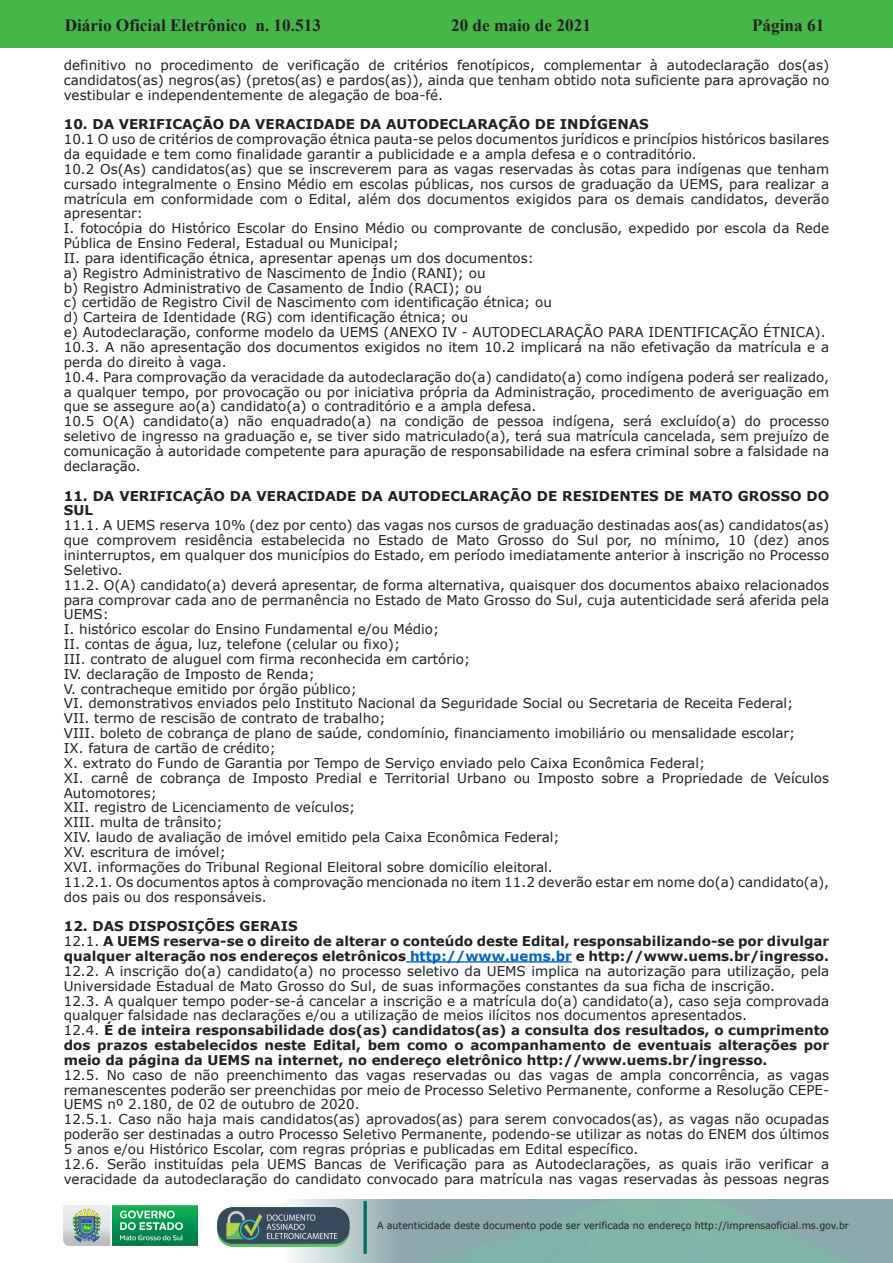
<style>
.page{position:relative;width:893px;height:1263px;background:#fff}
.page>*{position:absolute;margin:0;border:0;box-sizing:border-box;transform-origin:0 0}
.t1{font:700 17.25px "Times New Roman";color:#231f20}
.t2{font:13.5px/14.9px "Verdana";color:#231f20}
.t3{font:700 13.5px/14.9px "Verdana";color:#231f20}
.t4{font:9.9px "Verdana";color:#231f20;scale:.95 1}
.s1{font-weight:400}
.s2{color:#0563c1}
</style>
<div class="page">
<div style="left:0;top:0;width:893px;height:48px;background:#45b749"></div>
<img style="left:63px;top:1199px;width:830px;height:64px">
<img style="left:364px;top:1202px;width:2px;height:51px">
<img style="left:218px;top:1207px;width:132px;height:39px">
<img style="left:64px;top:1205px;width:134px;height:41px">
<hr style="left:406px;top:961px;width:166px;height:1px;background:#0563c1">
<p class="t1" style="left:65px;top:13px;width:258px">Diário Oficial Eletrônico n. 10.513</p>
<p class="t1" style="left:451px;top:13px;width:141px">20 de maio de 2021</p>
<p class="t1" style="left:752px;top:13px;width:74px">Página 61</p>
<p class="t2" style="left:64px;top:57px;width:767px;text-align:justify">definitivo no procedimento de verificação de critérios fenotípicos, complementar à autodeclaração dos(as) candidatos(as) negros(as) (pretos(as) e pardos(as)), ainda que tenham obtido nota suficiente para aprovação no vestibular e independentemente de alegação de boa-fé.</p>
<p class="t3" style="left:64px;top:117px;width:587px">10. DA VERIFICAÇÃO DA VERACIDADE DA AUTODECLARAÇÃO DE INDÍGENAS</p>
<p class="t2" style="left:64px;top:132px;width:767px">10.1 O uso de critérios de comprovação étnica pauta-se pelos documentos jurídicos e princípios históricos basilares da equidade e tem como finalidade garantir a publicidade e a ampla defesa e o contraditório.<br>10.2 Os(As) candidatos(as) que se inscreverem para as vagas reservadas às cotas para indígenas que tenham cursado integralmente o Ensino Médio em escolas públicas, nos cursos de graduação da UEMS, para realizar a matrícula em conformidade com o Edital, além dos documentos exigidos para os demais candidatos, deverão apresentar:<br>I. fotocópia do Histórico Escolar do Ensino Médio ou comprovante de conclusão, expedido por escola da Rede Pública de Ensino Federal, Estadual ou Municipal;<br>II. para identificação étnica, apresentar apenas um dos documentos:<br>a) Registro Administrativo de Nascimento de Índio (RANI); ou<br>b) Registro Administrativo de Casamento de Índio (RACI); ou<br>c) certidão de Registro Civil de Nascimento com identificação étnica; ou<br>d) Carteira de Identidade (RG) com identificação étnica; ou<br>e) Autodeclaração, conforme modelo da UEMS (ANEXO IV - AUTODECLARAÇÃO PARA IDENTIFICAÇÃO ÉTNICA).<br>10.3. A não apresentação dos documentos exigidos no item 10.2 implicará na não efetivação da matrícula e a perda do direito à vaga.<br>10.4. Para comprovação da veracidade da autodeclaração do(a) candidato(a) como indígena poderá ser realizado, a qualquer tempo, por provocação ou por iniciativa própria da Administração, procedimento de averiguação em que se assegure ao(a) candidato(a) o contraditório e a ampla defesa.<br>10.5 O(A) candidato(a) não enquadrado(a) na condição de pessoa indígena, será excluído(a) do processo seletivo de ingresso na graduação e, se tiver sido matriculado(a), terá sua matrícula cancelada, sem prejuízo de comunicação à autoridade competente para apuração de responsabilidade na esfera criminal sobre a falsidade na declaração.</p>
<p class="t3" style="left:64px;top:488px;width:767px">11. DA VERIFICAÇÃO DA VERACIDADE DA AUTODECLARAÇÃO DE RESIDENTES DE MATO GROSSO DO<br>SUL</p>
<p class="t2" style="left:64px;top:518px;width:767px">11.1. A UEMS reserva 10% (dez por cento) das vagas nos cursos de graduação destinadas aos(as) candidatos(as) que comprovem residência estabelecida no Estado de Mato Grosso do Sul por, no mínimo, 10 (dez) anos ininterruptos, em qualquer dos municípios do Estado, em período imediatamente anterior à inscrição no Processo Seletivo.<br>11.2. O(A) candidato(a) deverá apresentar, de forma alternativa, quaisquer dos documentos abaixo relacionados para comprovar cada ano de permanência no Estado de Mato Grosso do Sul, cuja autenticidade será aferida pela UEMS:<br>I. histórico escolar do Ensino Fundamental e/ou Médio;<br>II. contas de água, luz, telefone (celular ou fixo);<br>III. contrato de aluguel com firma reconhecida em cartório;<br>IV. declaração de Imposto de Renda;<br>V. contracheque emitido por órgão público;<br>VI. demonstrativos enviados pelo Instituto Nacional da Seguridade Social ou Secretaria de Receita Federal;<br>VII. termo de rescisão de contrato de trabalho;<br>VIII. boleto de cobrança de plano de saúde, condomínio, financiamento imobiliário ou mensalidade escolar;<br>IX. fatura de cartão de crédito;<br>X. extrato do Fundo de Garantia por Tempo de Serviço enviado pelo Caixa Econômica Federal;<br>XI. carnê de cobrança de Imposto Predial e Territorial Urbano ou Imposto sobre a Propriedade de Veículos Automotores;<br>XII. registro de Licenciamento de veículos;<br>XIII. multa de trânsito;<br>XIV. laudo de avaliação de imóvel emitido pela Caixa Econômica Federal;<br>XV. escritura de imóvel;<br>XVI. informações do Tribunal Regional Eleitoral sobre domicílio eleitoral.<br>11.2.1. Os documentos aptos à comprovação mencionada no item 11.2 deverão estar em nome do(a) candidato(a), dos pais ou dos responsáveis.</p>
<p class="t3" style="left:64px;top:919px;width:767px">12. DAS DISPOSIÇÕES GERAIS<br><span class="s1">12.1.</span> A UEMS reserva-se o direito de alterar o conteúdo deste Edital, responsabilizando-se por divulgar qualquer alteração nos endereços eletrônicos <span class="s2">http://www.uems.br</span> e http://www.uems.br/ingresso.<br><span class="s1">12.2. A inscrição do(a) candidato(a) no processo seletivo da UEMS implica na autorização para utilização, pela Universidade Estadual de Mato Grosso do Sul, de suas informações constantes da sua ficha de inscrição.<br>12.3. A qualquer tempo poder-se-á cancelar a inscrição e a matrícula do(a) candidato(a), caso seja comprovada qualquer falsidade nas declarações e/ou a utilização de meios ilícitos nos documentos apresentados.<br>12.4.</span> É de inteira responsabilidade dos(as) candidatos(as) a consulta dos resultados, o cumprimento dos prazos estabelecidos neste Edital, bem como o acompanhamento de eventuais alterações por meio da página da UEMS na internet, no endereço eletrônico http://www.uems.br/ingresso.</p>
<p class="t2" style="left:64px;top:1067px;width:767px">12.5. No caso de não preenchimento das vagas reservadas ou das vagas de ampla concorrência, as vagas remanescentes poderão ser preenchidas por meio de Processo Seletivo Permanente, conforme a Resolução CEPE-UEMS nº 2.180, de 02 de outubro de 2020.<br>12.5.1. Caso não haja mais candidatos(as) aprovados(as) para serem convocados(as), as vagas não ocupadas poderão ser destinadas a outro Processo Seletivo Permanente, podendo-se utilizar as notas do ENEM dos últimos 5 anos e/ou Histórico Escolar, com regras próprias e publicadas em Edital específico.<br>12.6. Serão instituídas pela UEMS Bancas de Verificação para as Autodeclarações, as quais irão verificar a veracidade da autodeclaração do candidato convocado para matrícula nas vagas reservadas às pessoas negras</p>
<p class="t4" style="left:377px;top:1219px;width:498px">A autenticidade deste documento pode ser verificada no endereço http://imprensaoficial.ms.gov.br</p>
</div>
